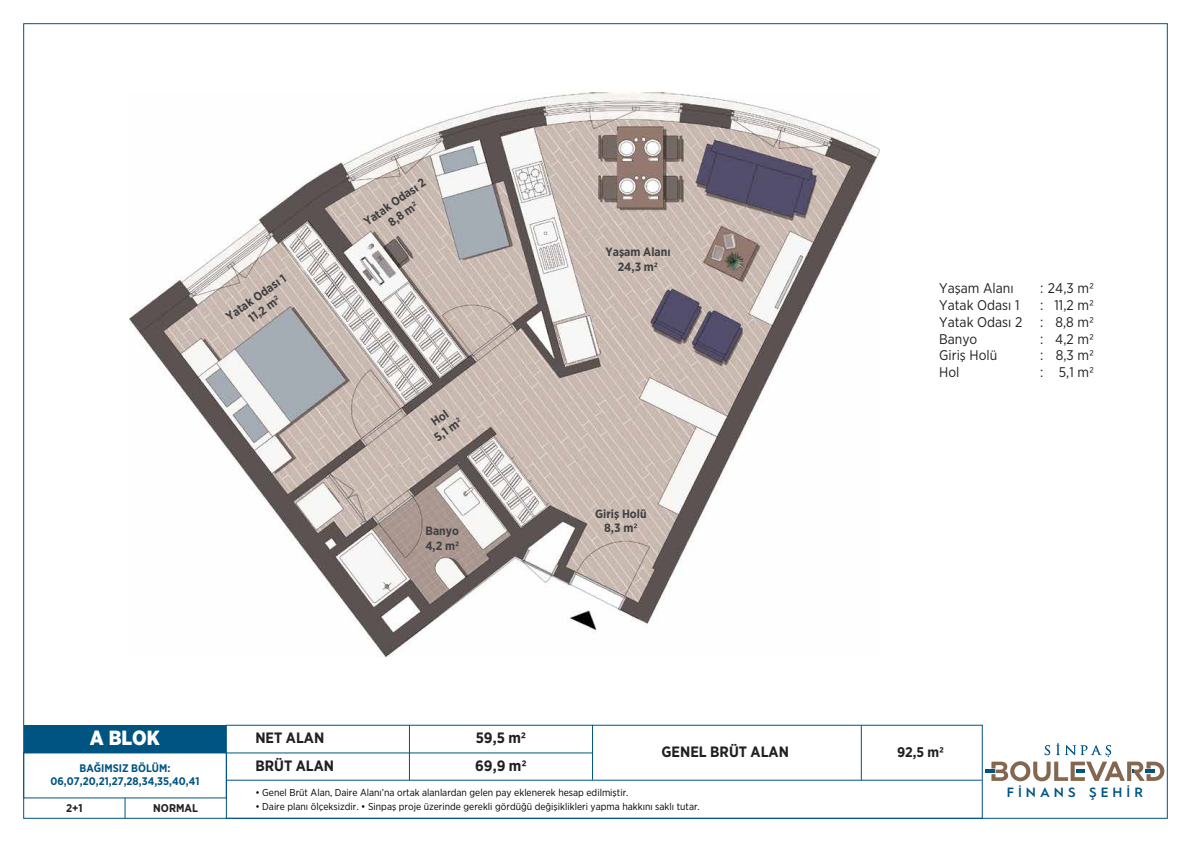
<style>
.page{position:relative;width:1191px;height:842px;background:#fff}
.page>*{position:absolute;margin:0;border:0;box-sizing:border-box;transform-origin:0 0}
.t1{font:900 20.5px "Gotham Narrow";color:#fff}
.t2{font:700 15px "Gotham Narrow";color:#231f20}
.t3{font:14px/16.8px "Gotham Narrow";color:#231f20;text-align:justify}
.t4{font:700 14px "Gotham Narrow";color:#231f20}
.t5{font:600 13.5px "Hurme Geometric Sans 1";letter-spacing:.3em;color:#005482}
.t6{font:700 12px/14.4px "Gotham Narrow";color:#414042;text-align:center}
.t7{font:700 11.2px "Gotham Narrow";color:#231f20}
.t8{font:700 11px/13.2px "Gotham Narrow";color:#005482;text-align:center}
.t9{font:10px "Gotham Narrow";color:#000001}
</style>
<div class="page">
<img style="left:129px;top:92px;width:750px;height:564px">
<div style="left:24px;top:725px;width:202px;height:27px;background:#005482"></div>
<div style="left:23px;top:752px;width:204px;height:46px;border:1px solid #005482"></div>
<hr style="left:226px;top:752px;width:366px;height:1px;background:#005482">
<hr style="left:226px;top:780px;width:755px;height:1px;background:#005482">
<hr style="left:860px;top:725px;width:1px;height:55px;background:#005482">
<hr style="left:592px;top:725px;width:1px;height:55px;background:#005482">
<hr style="left:409px;top:725px;width:1px;height:55px;background:#005482">
<svg style="left:124px;top:798px;width:1px;height:19px"></svg>
<svg style="left:985px;top:743px;width:179px;height:38px"></svg>
<p class="t6" style="left:223px;top:311px;width:72px;rotate:-35deg">Yatak Odası 1<br>11,2 m2</p>
<p class="t6" style="left:361px;top:217px;width:72px;rotate:-35deg">Yatak Odası 2<br>8,8 m2</p>
<p class="t6" style="left:423px;top:420px;width:33px;rotate:-35deg">Hol<br>5,1 m2</p>
<p class="t6" style="left:605px;top:245px;width:67px">Yaşam Alanı<br>24,3 m2</p>
<p class="t6" style="left:595px;top:506px;width:53px">Giriş Holü</p>
<p class="t6" style="left:425px;top:524px;width:35px">Banyo</p>
<p class="t6" style="left:604px;top:521px;width:35px">8,3 m2</p>
<p class="t6" style="left:425px;top:538px;width:35px">4,2 m2</p>
<h3 class="t3" style="left:939px;top:279px;width:76px">Yaşam Alanı</h3>
<h3 class="t3" style="left:1040px;top:279px;width:55px">: 24,3 m2</h3>
<h3 class="t3" style="left:939px;top:296px;width:82px">Yatak Odası 1</h3>
<h3 class="t3" style="left:1040px;top:296px;width:5px">:</h3>
<h3 class="t3" style="left:939px;top:313px;width:85px">Yatak Odası 2</h3>
<h3 class="t3" style="left:1040px;top:313px;width:5px">:</h3>
<h3 class="t3" style="left:939px;top:330px;width:40px">Banyo</h3>
<h3 class="t3" style="left:1040px;top:330px;width:5px">:</h3>
<h3 class="t3" style="left:939px;top:347px;width:60px">Giriş Holü</h3>
<h3 class="t3" style="left:1040px;top:347px;width:5px">:</h3>
<h3 class="t3" style="left:939px;top:363px;width:22px">Hol</h3>
<h3 class="t3" style="left:1040px;top:363px;width:5px">:</h3>
<h3 class="t3" style="left:1054px;top:296px;width:41px">11,2 m2<br>8,8 m2<br>4,2 m2<br>8,3 m2<br>5,1 m2</h3>
<h1 class="t1" style="left:90px;top:725px;width:71px">A BLOK</h1>
<p class="t8" style="left:51px;top:762px;width:150px">BAĞIMSIZ BÖLÜM:<br>06,07,20,21,27,28,34,35,40,41</p>
<h2 class="t2" style="left:255px;top:728px;width:70px">NET ALAN</h2>
<h2 class="t2" style="left:476px;top:728px;width:52px">59,5 m2</h2>
<h2 class="t2" style="left:255px;top:756px;width:80px">BRÜT ALAN</h2>
<h2 class="t2" style="left:475px;top:756px;width:53px">69,9 m2</h2>
<p class="t9" style="left:255px;top:786px;width:374px">• Genel Brüt Alan, Daire Alanı’na ortak alanlardan gelen pay eklenerek hesap edilmiştir.</p>
<h2 class="t2" style="left:661px;top:742px;width:129px">GENEL BRÜT ALAN</h2>
<h3 class="t4" style="left:897px;top:743px;width:49px">92,5 m2</h3>
<h3 class="t5" style="left:1006px;top:783px;width:138px">FİNANS ŞEHİR</h3>
<p class="t7" style="left:66px;top:801px;width:18px">2+1</p>
<p class="t7" style="left:153px;top:801px;width:46px">NORMAL</p>
<p class="t9" style="left:255px;top:800px;width:446px">• Daire planı ölçeksizdir. • Sinpaş proje üzerinde gerekli gördüğü değişiklikleri yapma hakkını saklı tutar.</p>
</div>
